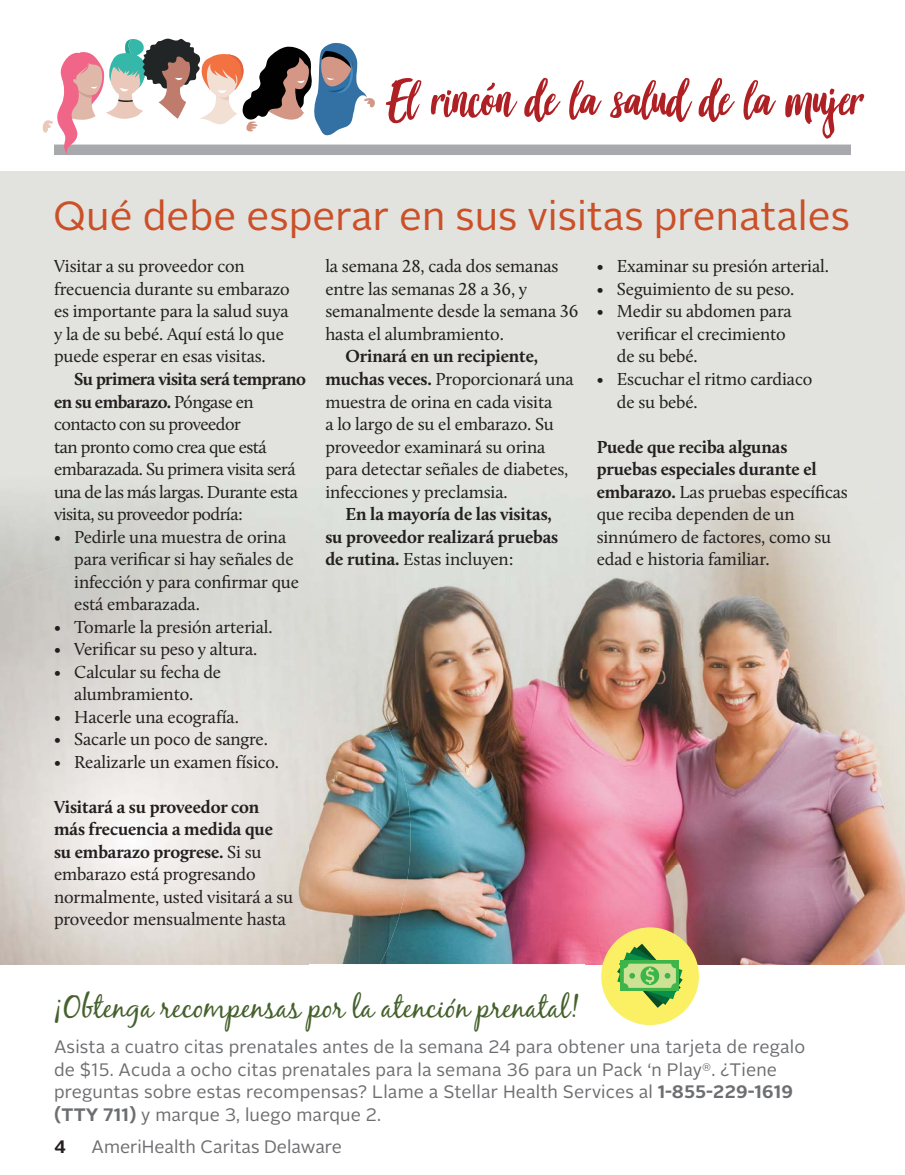
<style>
.page{position:relative;width:905px;height:1175px;background:#fff}
.page>*{position:absolute;margin:0;border:0;box-sizing:border-box;transform-origin:0 0}
.t1{font:55.5px "Good Vibes";letter-spacing:-.02em;color:#ae2024}
.t2{font:40.5px "Alright Sans";color:#cb5027}
.t3{font:30px "Black Jack Pro";color:#45612d}
.t4{font:18px/22.5px "Calluna";letter-spacing:-.01em;color:#231f20}
.t5{font:18px/22.5px "Alright Sans";letter-spacing:.01em;color:#6d6e71}
.t6{font:18px/22.5px "Calluna";letter-spacing:-.03em;color:#231f20}
.t7{font:700 18px/22.5px "Calluna";letter-spacing:-.01em;color:#231f20}
.t8{font:700 18px "Alright Sans";color:#231f20}
.s1{font-weight:700}
.s2{font-weight:400}
</style>
<div class="page">
<div style="left:0;top:171px;width:904px;height:793px;background:#e2e3df"></div>
<img style="left:308px;top:481px;width:565px;height:187px">
<img style="left:373px;top:668px;width:531px;height:296px">
<img style="left:0;top:557px;width:308px;height:407px">
<svg style="left:0;top:964px;width:309px;height:1px"></svg>
<img style="left:308px;top:620px;width:51px;height:344px">
<img style="left:359px;top:675px;width:51px;height:289px">
<div style="left:54px;top:144px;width:796px;height:11px;background:#a7a9ac"></div>
<div style="left:601px;top:927px;width:98px;height:98px;background:#fbf064;border-radius:50%"></div>
<svg style="left:617px;top:943px;width:65px;height:64px"></svg>
<svg style="left:43px;top:38px;width:332px;height:116px"></svg>
<h1 class="t1" style="left:386px;top:61px;width:479px">El rincón de la salud de la mujer</h1>
<h2 class="t2" style="left:53px;top:189px;width:798px">Qué debe esperar en sus visitas prenatales</h2>
<p class="t4" style="left:54px;top:255px;width:237px">Visitar a su proveedor con frecuencia durante su embarazo es importante para la salud suya y la de su bebé. Aquí está lo que puede esperar en esas visitas.</p>
<p class="t6" style="left:54px;top:367px;width:253px;text-indent:20px"><span class="s1">Su primera visita será temprano en su embarazo.</span> Póngase en contacto con su proveedor<br>tan pronto como crea que está embarazada. Su primera visita será una de las más largas. Durante esta visita, su proveedor podría:</p>
<p class="t4" style="left:74px;top:525px;width:226px;text-indent:-20px">• Pedirle una muestra de orina para verificar si hay señales de infección y para confirmar que está embarazada.</p>
<p class="t4" style="left:54px;top:615px;width:220px">• Tomarle la presión arterial.</p>
<p class="t4" style="left:54px;top:637px;width:205px">• Verificar su peso y altura.</p>
<p class="t4" style="left:54px;top:660px;width:169px;text-align:center">• Calcular su fecha de alumbramiento.</p>
<p class="t4" style="left:54px;top:705px;width:186px">• Hacerle una ecografía.</p>
<p class="t4" style="left:54px;top:727px;width:215px">• Sacarle un poco de sangre.</p>
<p class="t4" style="left:54px;top:750px;width:227px">• Realizarle un examen físico.</p>
<p class="t4" style="left:54px;top:795px;width:241px"><span class="s1">Visitará a su proveedor con más frecuencia a medida que su embarazo progrese.</span> Si su embarazo está progresando normalmente, usted visitará a su proveedor mensualmente hasta</p>
<p class="t4" style="left:325px;top:255px;width:254px">la semana 28, cada dos semanas entre las semanas 28 a 36, y semanalmente desde la semana 36 hasta el alumbramiento.</p>
<p class="t4" style="left:325px;top:345px;width:250px;text-indent:20px"><span class="s1">Orinará en un recipiente, muchas veces.</span> Proporcionará una muestra de orina en cada visita<br>a lo largo de su el embarazo. Su proveedor examinará su orina para detectar señales de diabetes, infecciones y preclamsia.</p>
<p class="t7" style="left:325px;top:502px;width:234px;text-indent:20px">En la mayoría de las visitas, su proveedor realizará pruebas de rutina. <span class="s2">Estas incluyen:</span></p>
<p class="t4" style="left:596px;top:255px;width:234px">• Examinar su presión arterial.</p>
<p class="t4" style="left:596px;top:277px;width:199px">• Seguimiento de su peso.</p>
<p class="t4" style="left:617px;top:300px;width:176px;text-indent:-20px">• Medir su abdomen para verificar el crecimiento de su bebé.</p>
<p class="t4" style="left:617px;top:367px;width:197px;text-indent:-20px">• Escuchar el ritmo cardiaco de su bebé.</p>
<p class="t4" style="left:596px;top:435px;width:253px"><span class="s1">Puede que reciba algunas pruebas especiales durante el embarazo.</span> Las pruebas específicas que reciba dependen de un sinnúmero de factores, como su edad e historia familiar.</p>
<h3 class="t3" style="left:54px;top:989px;width:526px">¡Obtenga recompensas por la atención prenatal!</h3>
<p class="t5" style="left:54px;top:1036px;width:752px">Asista a cuatro citas prenatales antes de la semana 24 para obtener una tarjeta de regalo de $15. Acuda a ocho citas prenatales para la semana 36 para un Pack ‘n Play<sup>®</sup>. ¿Tiene preguntas sobre estas recompensas? Llame a Stellar Health Services al <span class="s1">1-855-229-1619 (TTY 711)</span> y marque 3, luego marque 2.</p>
<p class="t8" style="left:54px;top:1133px;width:13px">4</p>
<p class="t5" style="left:91px;top:1135px;width:252px">AmeriHealth Caritas Delaware</p>
</div>
